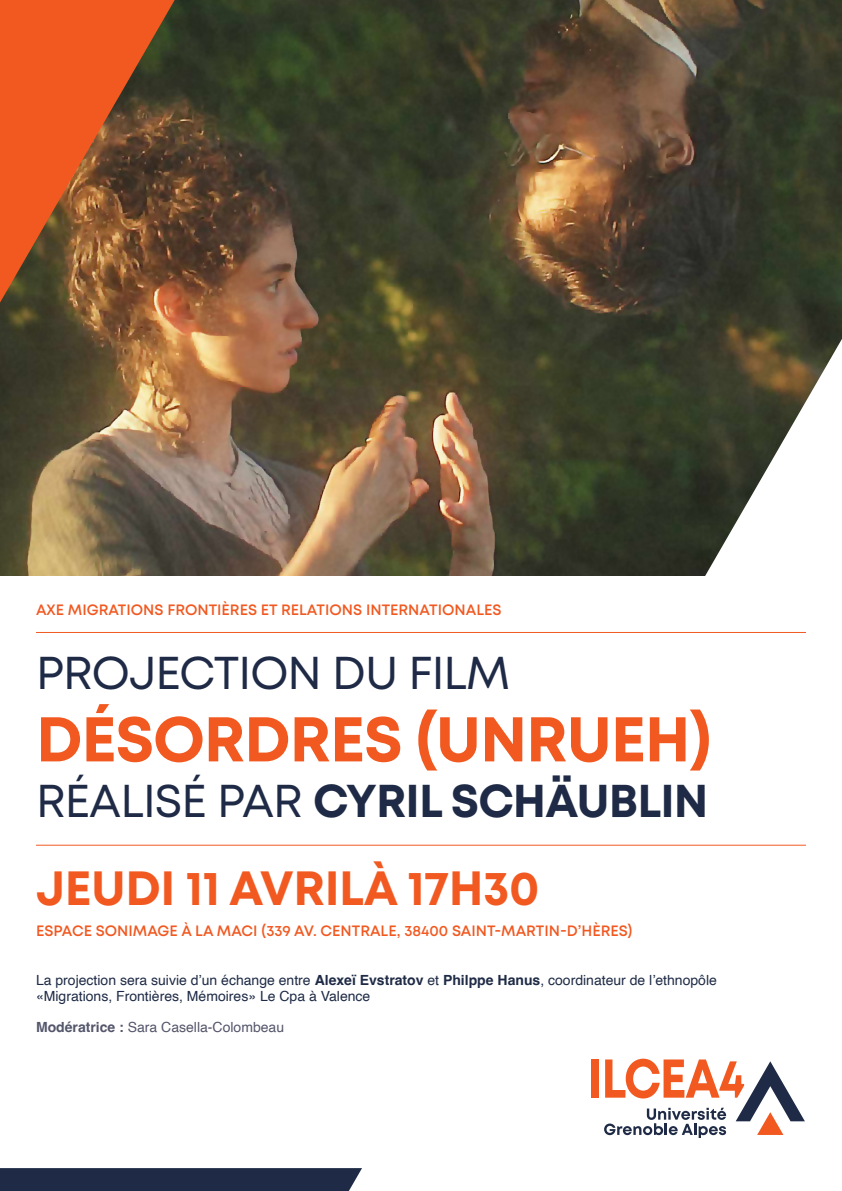
<style>
.page{position:relative;width:842px;height:1191px;background:#fff}
.page>*{position:absolute;margin:0;border:0;box-sizing:border-box;transform-origin:0 0}
.t1{font:700 63px "Mont";letter-spacing:-.02em;color:#f15921}
.t2{font:700 48px "Mont";letter-spacing:-.01em;color:#f15921}
.t3{font:700 46px "Mont";letter-spacing:-.02em;color:#1f2b46}
.t4{font:46px "Mont";letter-spacing:-.02em;color:#1f2b46}
.t5{font:600 15px "Mont";color:#f15921}
.t6{font:14px/16.8px "Helvetica";color:#1f2b46}
.t7{font:14px "Helvetica";color:#54566b}
.s1{font-weight:400}
.s2{font-weight:700}
</style>
<div class="page">
<img style="left:0;top:0;width:842px;height:575px">
<hr style="left:36px;top:844px;width:770px;height:1px;background:#f15921">
<hr style="left:36px;top:632px;width:770px;height:1px;background:#f15921">
<svg style="left:0;top:0;width:175px;height:303px;background:#ae5328"></svg>
<div style="left:0;top:1168px;width:362px;height:23px;background:#1f2b46"></div>
<svg style="left:673px;top:339px;width:169px;height:237px"></svg>
<div style="left:591px;top:1059px;width:8px;height:38px;background:#f15921"></div>
<svg style="left:604px;top:1058px;width:201px;height:80px"></svg>
<p class="t5" style="left:36px;top:600px;width:467px">AXE MIGRATIONS FRONTIÈRES ET RELATIONS INTERNATIONALES</p>
<h3 class="t4" style="left:36px;top:644px;width:476px">PROJECTION DU FILM</h3>
<h1 class="t1" style="left:36px;top:698px;width:677px">DÉSORDRES (UNRUEH)</h1>
<h3 class="t3" style="left:36px;top:770px;width:674px"><span class="s1">RÉALISÉ PAR</span> CYRIL SCHÄUBLIN</h3>
<h2 class="t2" style="left:36px;top:857px;width:505px">JEUDI 11 AVRILÀ 17H30</h2>
<p class="t5" style="left:36px;top:921px;width:598px">ESPACE SONIMAGE À LA MACI (339 AV. CENTRALE, 38400 SAINT-MARTIN-D’HÈRES)</p>
<p class="t6" style="left:36px;top:971px;width:682px">La projection sera suivie d’un échange entre <span class="s2">Alexeï Evstratov</span> et <span class="s2">Philppe Hanus</span>, coordinateur de l’ethnopôle «Migrations, Frontières, Mémoires» Le Cpa à Valence</p>
<p class="t7" style="left:36px;top:1016px;width:250px"><span class="s2">Modératrice :</span> Sara Casella-Colombeau</p>
</div>
